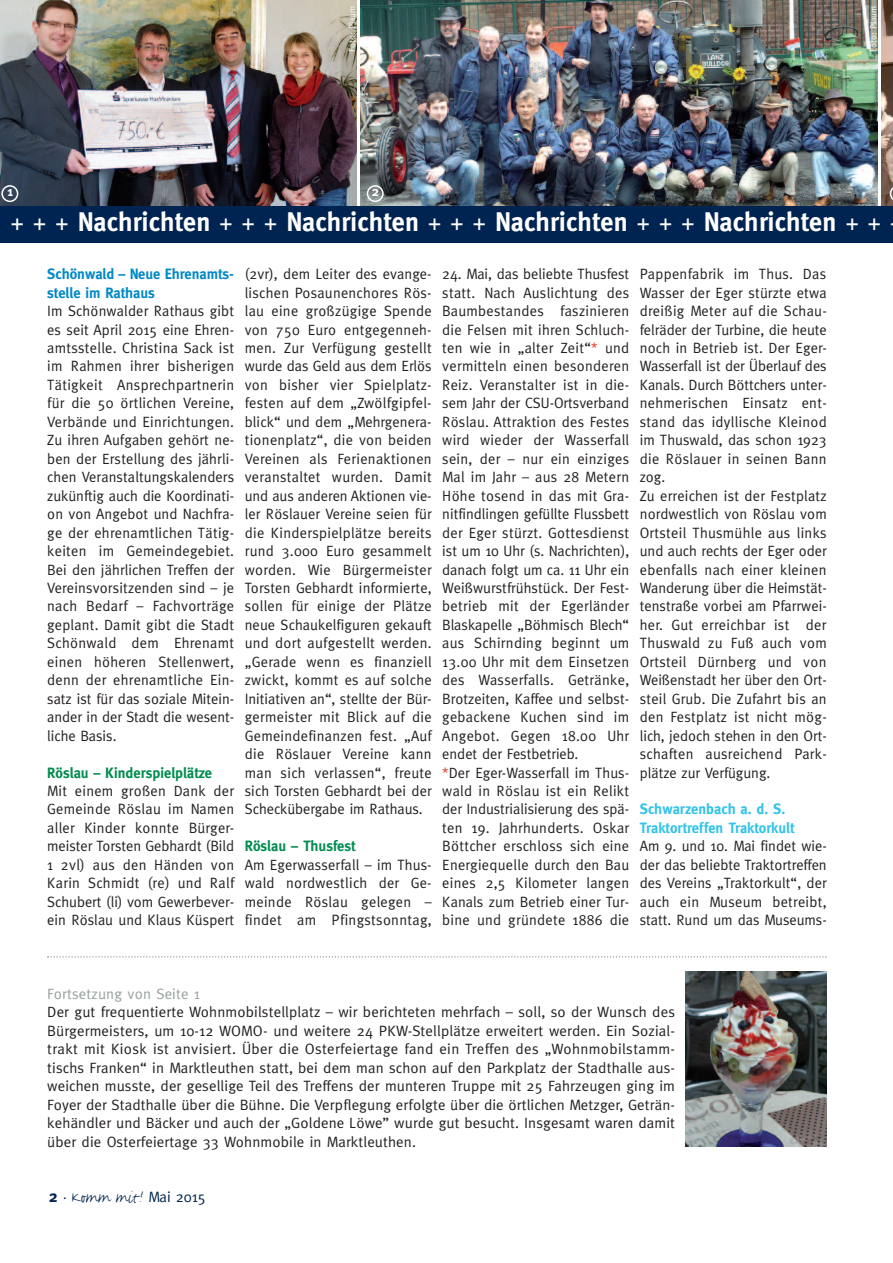
<style>
.page{position:relative;width:893px;height:1263px;background:#fff}
.page>*{position:absolute;margin:0;border:0;box-sizing:border-box;transform-origin:0 0}
.t1{font:26.85px "Meta Bold+NBDTZF";letter-spacing:.01em;color:#fff}
.t2{font:19.5px "FF Justlefthand+QHVUOW";color:#002451}
.t3{font:15px/18.5px "Meta Normal+GRTUFH";letter-spacing:.015em;color:#231f20;text-align:justify}
.t4{font:15px/18.5px "Meta Bold+NBDTZF";color:#31c3e9}
.t5{font:15px/18.5px "Meta Bold+NBDTZF";color:#0088c7}
.t6{font:15px "Meta Bold+NBDTZF";color:#008c4e}
.t7{font:15px "Meta Normal+GRTUFH";letter-spacing:.01em;color:#96a29c}
.t8{font:13.5px "Meta Bold+NBDTZF";color:#fff}
.t9{font:9px "Meta Normal+GRTUFH";color:#fff}
.s1{font-family:"Meta Normal+GRTUFH"}
.s2{color:#ef3823}
.s3{font-family:"Meta Bold+NBDTZF";font-size:16.5px}
.s4{font-family:"Meta Normal+GRTUFH";font-size:13.5px}
.s5{font-family:"Meta Normal+GRTUFH";font-size:15px}
</style>
<div class="page">
<img style="left:0;top:0;width:893px;height:1147px">
<p class="t9" style="left:347px;top:52px;width:47px;rotate:-90deg">Foto: Plaum</p>
<p class="t8" style="left:7px;top:183px;width:8px">1</p>
<p class="t8" style="left:372px;top:183px;width:9px">2</p>
<p class="t9" style="left:868px;top:52px;width:47px;rotate:-90deg">Foto: Plaum</p>
<h1 class="t1" style="left:11px;top:206px;width:872px"><span class="s1">+ + +</span> Nachrichten <span class="s1">+ + +</span> Nachrichten <span class="s1">+ + +</span> Nachrichten <span class="s1">+ + +</span> Nachrichten <span class="s1">+ +</span></h1>
<p class="t5" style="left:47px;top:265px;width:188px">Schönwald – Neue Ehrenamts&shy;stelle im Rathaus</p>
<p class="t3" style="left:47px;top:302px;width:188px">Im Schönwalder Rathaus gibt es seit April 2015 eine Ehren&shy;amtsstelle. Christina Sack ist im Rahmen ihrer bisherigen Tätigkeit Ansprechpartnerin für die 50 örtlichen Vereine, Verbände und Einrichtungen.<br>Zu ihren Aufgaben gehört ne - ben der Erstellung des jährli&shy;chen Veranstaltungskalenders zukünftig auch die Koordinati&shy;on von Angebot und Nachfra&shy;ge der ehrenamtlichen Tätig&shy;keiten im Gemeindegebiet.<br>Bei den jährlichen Treffen der Vereinsvorsitzenden sind – je nach Bedarf – Fachvorträge geplant. Damit gibt die Stadt Schönwald dem Ehrenamt einen höheren Stellenwert, denn der ehrenamtliche Ein&shy;satz ist für das soziale Mitein&shy;ander in der Stadt die wesent&shy;liche Basis.</p>
<p class="t6" style="left:47px;top:764px;width:166px">Röslau – Kinderspielplätze</p>
<p class="t3" style="left:47px;top:782px;width:188px">Mit einem großen Dank der Gemeinde Röslau im Namen aller Kinder konnte Bürger&shy;meister Torsten Gebhardt (Bild 1 2vl) aus den Händen von Karin Schmidt (re) und Ralf Schubert (li) vom Gewerbever&shy;ein Röslau und Klaus Küspert</p>
<p class="t3" style="left:245px;top:265px;width:188px">(2vr), dem Leiter des evange&shy;lischen Posaunenchores Rös&shy;lau eine großzügige Spende von 750 Euro entgegenneh&shy;men. Zur Verfügung gestellt wurde das Geld aus dem Erlös von bisher vier Spielplatz&shy;festen auf dem „Zwölfgipfel&shy;blick“ und dem „Mehrgenera&shy;tionenplatz“, die von beiden Vereinen als Ferienaktionen veranstaltet wurden. Damit und aus anderen Aktionen vie&shy;ler Röslauer Vereine seien für die Kinderspielplätze bereits rund 3.000 Euro gesammelt worden. Wie Bürgermeister Torsten Gebhardt informierte, sollen für einige der Plätze neue Schaukelfiguren gekauft und dort aufgestellt werden. „Gerade wenn es finanziell zwickt, kommt es auf solche Initiativen an“, stellte der Bür&shy;germeister mit Blick auf die Gemeindefinanzen fest. „Auf die Röslauer Vereine kann man sich verlassen“, freute sich Torsten Gebhardt bei der Scheckübergabe im Rathaus.</p>
<p class="t6" style="left:245px;top:837px;width:112px">Röslau – Thusfest</p>
<p class="t3" style="left:245px;top:855px;width:188px">Am Egerwasserfall – im Thus&shy;wald nordwestlich der Ge - meinde Röslau gelegen – findet am Pfingstsonntag,</p>
<p class="t3" style="left:442px;top:265px;width:188px;text-align:left">24. Mai, das beliebte Thusfest statt. Nach Auslichtung des<br>Baumbestandes faszinieren die Felsen mit ihren Schluch&shy;ten wie in „alter Zeit“<span class="s2">*</span> und vermitteln einen besonderen<br>Reiz. Veranstalter ist in die&shy;sem Jahr der CSU-Ortsverband<br>Röslau. Attraktion des Festes wird wieder der Wasserfall sein, der – nur ein einziges<br>Mal im Jahr – aus 28 Metern<br>Höhe tosend in das mit Gra&shy;nitfindlingen gefüllte Flussbett der Eger stürzt. Gottesdienst ist um 10 Uhr (s. Nachrichten), danach folgt um ca. 11 Uhr ein<br>Weißwurstfrühstück. Der Fest&shy;betrieb mit der Egerländer<br>Blaskapelle „Böhmisch Blech“ aus Schirnding beginnt um<br>13.00 Uhr mit dem Einsetzen des Wasserfalls. Getränke,<br>Brotzeiten, Kaffee und selbst&shy;gebackene Kuchen sind im<br>Angebot. Ge gen 18.00 Uhr endet der Festbetrieb.<br><span class="s2">*</span>Der Eger-Wasserfall im Thus&shy;wald in Röslau ist ein Relikt der Industrialisierung des spä&shy;ten 19. Jahrhunderts. Oskar<br>Böttcher erschloss sich eine<br>Energiequelle durch den Bau eines 2,5 Kilometer langen<br>Kanals zum Betrieb einer Tur&shy;bine und gründete 1886 die</p>
<p class="t3" style="left:640px;top:265px;width:188px;text-align:left">Pappenfabrik im Thus. Das<br>Wasser der Eger stürzte etwa dreißig Meter auf die Schau&shy;felräder der Turbine, die heute noch in Betrieb ist. Der Eger-<br>Wasserfall ist der Überlauf des<br>Kanals. Durch Böttchers unter&shy;nehmerischen Einsatz ent&shy;stand das idyllische Kleinod im Thuswald, das schon 1923 die Röslauer in seinen Bann zog.<br>Zu erreichen ist der Festplatz nordwestlich von Röslau vom<br>Ortsteil Thusmühle aus links und auch rechts der Eger oder ebenfalls nach einer kleinen<br>Wanderung über die Heimstät&shy;tenstraße vorbei am Pfarrwei&shy;her. Gut erreichbar ist der<br>Thuswald zu Fuß auch vom<br>Ortsteil Dürnberg und von<br>Weißenstadt her über den Ort&shy;steil Grub. Die Zufahrt bis an den Festplatz ist nicht mög&shy;lich, jedoch stehen in den Ort&shy;schaften ausreichend Park&shy;plätze zur Verfügung.</p>
<p class="t4" style="left:640px;top:800px;width:156px">Schwarzenbach a. d. S.<br>Traktortreffen Traktorkult</p>
<p class="t3" style="left:640px;top:837px;width:188px">Am 9. und 10. Mai findet wie&shy;der das beliebte Traktortreffen des Vereins „Traktorkult“, der auch ein Museum betreibt, statt. Rund um das Museums-</p>
<p class="t7" style="left:47px;top:985px;width:154px">Fortsetzung von Seite 1</p>
<p class="t3" style="left:47px;top:1003px;width:629px">Der gut frequentierte Wohnmobilstellplatz – wir berichteten mehrfach – soll, so der Wunsch des Bürgermeisters, um 10-12 WOMO- und weitere 24 PKW-Stellplätze erweitert werden. Ein Sozial&shy;trakt mit Kiosk ist anvisiert. Über die Osterfeiertage fand ein Treffen des „Wohnmobilstamm&shy;tischs Franken“ in Marktleuthen statt, bei dem man schon auf den Parkplatz der Stadthalle aus&shy;weichen musste, der gesellige Teil des Treffens der munteren Truppe mit 25 Fahrzeugen ging im Foyer der Stadthalle über die Bühne. Die Verpflegung erfolgte über die örtlichen Metzger, Geträn&shy;kehändler und Bäcker und auch der „Goldene Löwe” wurde gut besucht. Insgesamt waren damit über die Osterfeiertage 33 Wohnmobile in Marktleuthen.</p>
<h2 class="t2" style="left:49px;top:1184px;width:159px"><span class="s3">2</span> <span class="s4">·</span> Komm mit! <span class="s5">Mai 2015</span></h2>
</div>
